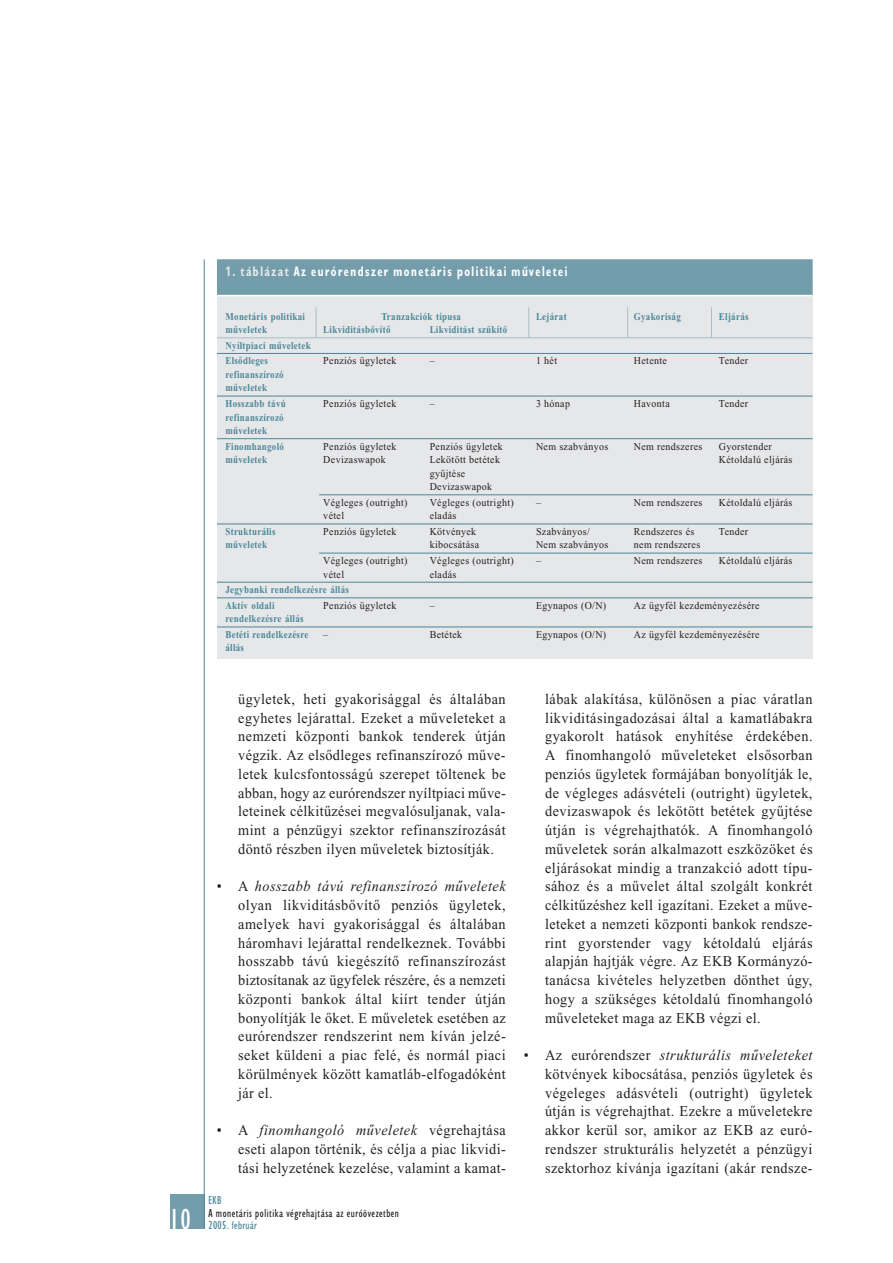
<style>
.page{position:relative;width:893px;height:1263px;background:#fff}
.page>*{position:absolute;margin:0;border:0;box-sizing:border-box;transform-origin:0 0}
.t1{font:condensed 30px "Gill Sans";color:#fff;scale:.95 1}
.t2{font:15px/18.8px "Times New Roman CE";letter-spacing:.03em;color:#231f20;text-align:justify;scale:.95 1}
.t3{font:14.25px "Chantilly Cd CE Bold";letter-spacing:.125em;color:#fff;scale:.85 1}
.t4{font:12px "Chantilly Cd CE Regular";letter-spacing:.045em;color:#231f20}
.t5{font:12px "Chantilly Cd CE Regular";letter-spacing:.03em;color:#4a8798}
.t6{font:10.5px/13.5px "Times New Roman CE";letter-spacing:.035em;color:#231f20;scale:.95 1}
.t7{font:700 10.5px/15.6px "Times New Roman CE";letter-spacing:.035em;color:#4a8798;scale:.85 1}
.s1{color:#e6e7e9}
.s2{font-style:italic}
</style>
<div class="page">
<div style="left:170px;top:1195px;width:34px;height:34px;background:#749dab"></div>
<hr style="left:204px;top:259px;width:1px;height:970px;background:#4a8798">
<div style="left:217px;top:259px;width:595px;height:400px;background:#e6e7e9"></div>
<div style="left:217px;top:259px;width:595px;height:22px;background:#749dab"></div>
<div style="left:217px;top:281px;width:595px;height:15px;background:#749dab"></div>
<hr style="left:217px;top:295px;width:595px;height:1px;background:#fff">
<hr style="left:217px;top:337px;width:595px;height:1px;background:#a8bec8">
<hr style="left:217px;top:353px;width:595px;height:1px;background:#4a8798">
<hr style="left:217px;top:396px;width:595px;height:1px;background:#4a8798">
<hr style="left:217px;top:438px;width:595px;height:1px;background:#4a8798">
<hr style="left:319px;top:494px;width:493px;height:1px;background:#4a8798">
<hr style="left:217px;top:524px;width:595px;height:1px;background:#4a8798">
<hr style="left:319px;top:553px;width:493px;height:1px;background:#4a8798">
<hr style="left:217px;top:582px;width:595px;height:1px;background:#4a8798">
<hr style="left:217px;top:597px;width:595px;height:1px;background:#4a8798">
<hr style="left:217px;top:627px;width:595px;height:1px;background:#4a8798">
<hr style="left:316px;top:307px;width:1px;height:31px;background:#a8bec8">
<hr style="left:528px;top:307px;width:1px;height:31px;background:#a8bec8">
<hr style="left:627px;top:307px;width:1px;height:31px;background:#a8bec8">
<hr style="left:711px;top:307px;width:1px;height:31px;background:#a8bec8">
<h1 class="t1" style="left:169px;top:1209px;width:24px">10</h1>
<p class="t3" style="left:225px;top:266px;width:404px"><span class="s1">1. táblázat</span> Az eurórendszer monetáris politikai műveletei</p>
<p class="t7" style="left:225px;top:309px;width:95px">Monetáris politikai</p>
<p class="t7" style="left:381px;top:309px;width:95px">Tranzakciók típusa</p>
<p class="t7" style="left:536px;top:309px;width:38px">Lejárat</p>
<p class="t7" style="left:634px;top:309px;width:57px">Gyakoriság</p>
<p class="t7" style="left:719px;top:309px;width:36px">Eljárás</p>
<p class="t7" style="left:225px;top:323px;width:51px">műveletek</p>
<p class="t7" style="left:323px;top:323px;width:81px">Likviditásbővítő</p>
<p class="t7" style="left:429px;top:323px;width:93px">Likviditást szűkítő</p>
<p class="t7" style="left:225px;top:339px;width:102px">Nyíltpiaci műveletek<br>Elsődleges</p>
<p class="t6" style="left:323px;top:355px;width:78px">Penziós ügyletek</p>
<p class="t6" style="left:429px;top:355px;width:7px">–</p>
<p class="t6" style="left:536px;top:355px;width:24px">1 hét</p>
<p class="t6" style="left:634px;top:355px;width:36px">Hetente</p>
<p class="t6" style="left:719px;top:355px;width:32px">Tender</p>
<p class="t7" style="left:225px;top:369px;width:70px;line-height:13.5px">refinanszírozó műveletek</p>
<p class="t7" style="left:225px;top:397px;width:72px">Hosszabb távú</p>
<p class="t6" style="left:323px;top:398px;width:78px">Penziós ügyletek</p>
<p class="t6" style="left:429px;top:398px;width:7px">–</p>
<p class="t6" style="left:536px;top:398px;width:37px">3 hónap</p>
<p class="t6" style="left:634px;top:398px;width:39px">Havonta</p>
<p class="t6" style="left:719px;top:398px;width:32px">Tender</p>
<p class="t7" style="left:225px;top:411px;width:70px;line-height:13.5px">refinanszírozó műveletek</p>
<p class="t7" style="left:225px;top:439px;width:70px">Finomhangoló</p>
<p class="t6" style="left:323px;top:441px;width:78px">Penziós ügyletek</p>
<p class="t6" style="left:429px;top:441px;width:78px">Penziós ügyletek</p>
<p class="t6" style="left:536px;top:441px;width:78px">Nem szabványos</p>
<p class="t6" style="left:634px;top:441px;width:74px">Nem rendszeres</p>
<p class="t6" style="left:719px;top:441px;width:57px">Gyorstender</p>
<p class="t7" style="left:225px;top:453px;width:51px">műveletek</p>
<p class="t6" style="left:323px;top:454px;width:67px">Devizaswapok</p>
<p class="t6" style="left:429px;top:454px;width:76px">Lekötött betétek</p>
<p class="t6" style="left:719px;top:454px;width:79px">Kétoldalú eljárás</p>
<p class="t6" style="left:429px;top:468px;width:67px">gyűjtése<br>Devizaswapok</p>
<p class="t6" style="left:323px;top:497px;width:90px">Végleges (outright)</p>
<p class="t6" style="left:429px;top:497px;width:90px">Végleges (outright)</p>
<p class="t6" style="left:536px;top:497px;width:7px">–</p>
<p class="t6" style="left:634px;top:497px;width:74px">Nem rendszeres</p>
<p class="t6" style="left:719px;top:497px;width:79px">Kétoldalú eljárás</p>
<p class="t6" style="left:323px;top:510px;width:23px">vétel</p>
<p class="t6" style="left:429px;top:510px;width:30px">eladás</p>
<p class="t7" style="left:225px;top:525px;width:60px">Strukturális</p>
<p class="t6" style="left:323px;top:526px;width:78px">Penziós ügyletek</p>
<p class="t6" style="left:429px;top:526px;width:51px">Kötvények</p>
<p class="t6" style="left:536px;top:526px;width:58px">Szabványos/</p>
<p class="t6" style="left:634px;top:526px;width:65px">Rendszeres és</p>
<p class="t6" style="left:719px;top:526px;width:32px">Tender</p>
<p class="t7" style="left:225px;top:538px;width:51px">műveletek</p>
<p class="t6" style="left:429px;top:539px;width:54px">kibocsátása</p>
<p class="t6" style="left:536px;top:539px;width:78px">Nem szabványos</p>
<p class="t6" style="left:634px;top:539px;width:71px">nem rendszeres</p>
<p class="t6" style="left:323px;top:555px;width:90px">Végleges (outright)</p>
<p class="t6" style="left:429px;top:555px;width:90px">Végleges (outright)</p>
<p class="t6" style="left:536px;top:555px;width:7px">–</p>
<p class="t6" style="left:634px;top:555px;width:74px">Nem rendszeres</p>
<p class="t6" style="left:719px;top:555px;width:79px">Kétoldalú eljárás</p>
<p class="t6" style="left:323px;top:568px;width:23px">vétel</p>
<p class="t6" style="left:429px;top:568px;width:30px">eladás</p>
<p class="t7" style="left:225px;top:583px;width:147px">Jegybanki rendelkezésre állás<br>Aktív oldali</p>
<p class="t6" style="left:323px;top:600px;width:78px">Penziós ügyletek</p>
<p class="t6" style="left:429px;top:600px;width:7px">–</p>
<p class="t6" style="left:536px;top:600px;width:75px">Egynapos (O/N)</p>
<p class="t6" style="left:634px;top:600px;width:134px">Az ügyfél kezdeményezésére</p>
<p class="t7" style="left:225px;top:612px;width:99px">rendelkezésre állás<br>Betéti rendelkezésre</p>
<p class="t7" style="left:225px;top:641px;width:23px">állás</p>
<p class="t6" style="left:323px;top:629px;width:7px">–</p>
<p class="t6" style="left:429px;top:629px;width:36px">Betétek</p>
<p class="t6" style="left:536px;top:629px;width:75px">Egynapos (O/N)</p>
<p class="t6" style="left:634px;top:629px;width:134px">Az ügyfél kezdeményezésére</p>
<p class="t2" style="left:238px;top:691px;width:283px">ügyletek, heti gyakorisággal és általában egyhetes lejárattal. Ezeket a műveleteket a nemzeti központi bankok tenderek útján végzik. Az elsődleges refinanszírozó műve&shy;letek kulcsfontosságú szerepet töltenek be abban, hogy az eurórendszer nyíltpiaci műve&shy;leteinek célkitűzései megvalósuljanak, vala&shy;mint a pénzügyi szektor refinanszírozását döntő részben ilyen műveletek biztosítják.</p>
<p class="t2" style="left:238px;top:878px;width:283px;text-indent:-21px">• A <span class="s2">hosszabb távú refinanszírozó műveletek </span>olyan likviditásbővítő penziós ügyletek, amelyek havi gyakorisággal és általában háromhavi lejárattal rendelkeznek. További hosszabb távú kiegészítő refinanszírozást biztosítanak az ügyfelek részére, és a nemzeti központi bankok által kiírt tender útján bonyolítják le őket. E műveletek esetében az eurórendszer rendszerint nem kíván jelzé&shy;seket küldeni a piac felé, és normál piaci körülmények között kamatláb-elfogadóként jár el.</p>
<p class="t2" style="left:238px;top:1122px;width:283px;text-indent:-21px">• A <span class="s2">finomhangoló műveletek</span> végrehajtása eseti alapon történik, és célja a piac likvidi&shy;tási helyzetének kezelése, valamint a kamat-</p>
<p class="t5" style="left:208px;top:1195px;width:15px">EKB</p>
<p class="t4" style="left:208px;top:1208px;width:192px">A monetáris politika végrehajtása az euróövezetben</p>
<p class="t5" style="left:208px;top:1221px;width:50px">2005. február</p>
<p class="t2" style="left:545px;top:691px;width:283px">lábak alakítása, különösen a piac váratlan likviditásingadozásai által a kamatlábakra gyakorolt hatások enyhítése érdekében.<br>A finomhangoló műveleteket elsősorban penziós ügyletek formájában bonyolítják le, de végleges adásvételi (outright) ügyletek, devizaswapok és lekötött betétek gyűjtése útján is végrehajthatók. A finomhangoló műveletek során alkalmazott eszközöket és eljárásokat mindig a tranzakció adott típu&shy;sához és a művelet által szolgált konkrét célkitűzéshez kell igazítani. Ezeket a műve&shy;leteket a nemzeti központi bankok rendsze&shy;rint gyorstender vagy kétoldalú eljárás alapján hajtják végre. Az EKB Kormányzó&shy;tanácsa kivételes helyzetben dönthet úgy, hogy a szükséges kétoldalú finomhangoló műveleteket maga az EKB végzi el.</p>
<p class="t2" style="left:545px;top:1047px;width:283px;text-indent:-21px">• Az eurórendszer <span class="s2">strukturális műveleteket </span>kötvények kibocsátása, penziós ügyletek és végeleges adásvételi (outright) ügyletek útján is végrehajthat. Ezekre a műveletekre akkor kerül sor, amikor az EKB az euró&shy;rendszer strukturális helyzetét a pénzügyi szektorhoz kívánja igazítani (akár rendsze-</p>
</div>
